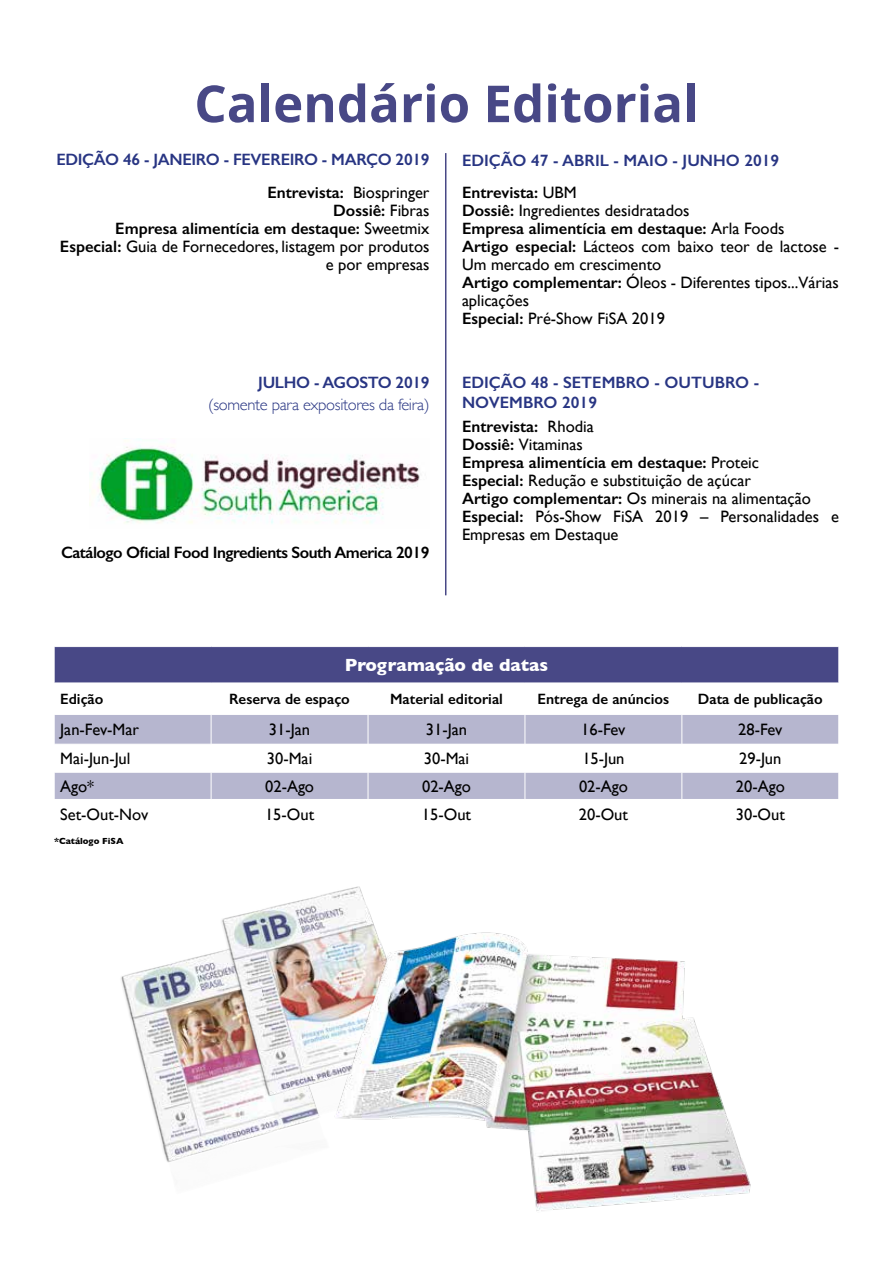
<style>
.page{position:relative;width:893px;height:1263px;background:#fff}
.page>*{position:absolute;margin:0;border:0;box-sizing:border-box;transform-origin:0 0}
.t1{font:700 51px "Open Sans";color:#484886}
.t2{font:700 18px "Gill Sans";color:#fff}
.t3{font:16.5px/18px "Gill Sans";color:#000}
.t4{font:600 16.5px/31.8px "Gill Sans";color:#283583}
.t5{font:600 16.5px/33px "Gill Sans";letter-spacing:-.02em;color:#283583;text-align:right}
.t6{font:600 16.5px "Gill Sans";letter-spacing:-.03em;color:#000}
.t7{font:300 16.5px "Gill Sans";letter-spacing:-.02em;color:#283583}
.t8{font:600 15px "Gill Sans";color:#000}
.t9{font:700 9px "Gill Sans";color:#000}
.s1{color:#000}
.s2{font-weight:400;color:#000}
.s3{font-weight:600}
</style>
<div class="page">
<hr style="left:445px;top:153px;width:1px;height:442px;background:#484886">
<img style="left:89px;top:439px;width:331px;height:85px">
<div style="left:54px;top:646px;width:785px;height:37px;background:#484886"></div>
<hr style="left:54px;top:646px;width:157px;height:1px;background:#fff">
<hr style="left:54px;top:647px;width:1px;height:36px;background:#fff">
<hr style="left:211px;top:646px;width:157px;height:1px;background:#fff">
<hr style="left:368px;top:646px;width:157px;height:1px;background:#fff">
<hr style="left:525px;top:646px;width:157px;height:1px;background:#fff">
<hr style="left:682px;top:646px;width:157px;height:1px;background:#fff">
<hr style="left:838px;top:647px;width:1px;height:36px;background:#fff">
<svg style="left:54px;top:715px;width:785px;height:84px"></svg>
<img style="left:121px;top:886px;width:244px;height:269px">
<img style="left:241px;top:900px;width:510px;height:311px">
<h1 class="t1" style="left:194px;top:68px;width:506px">Calendário Editorial</h1>
<p class="t5" style="left:56px;top:143px;width:375px">EDIÇÃO 46 - JANEIRO - FEVEREIRO - MARÇO 2019<br><span class="s1">Entrevista:</span> <span class="s2">Biospringer</span></p>
<p class="t3" style="left:60px;top:201px;width:371px;text-align:right"><span class="s3">Dossiê:</span> Fibras<br><span class="s3">Empresa alimentícia em destaque:</span> Sweetmix<br><span class="s3">Especial:</span> Guia de Fornecedores, listagem por produtos e por empresas</p>
<p class="t4" style="left:462px;top:145px;width:319px">EDIÇÃO 47 - ABRIL - MAIO - JUNHO 2019<br><span class="s1">Entrevista:</span> <span class="s2">UBM</span></p>
<p class="t3" style="left:462px;top:201px;width:378px"><span class="s3">Dossiê:</span> Ingredientes desidratados<br><span class="s3">Empresa alimentícia em destaque:</span> Arla Foods<br><span class="s3">Artigo especial:</span> Lácteos com baixo teor de lactose - Um mercado em crescimento<br><span class="s3">Artigo complementar:</span> Óleos - Diferentes tipos...Várias aplicações<br><span class="s3">Especial:</span> Pré-Show FiSA 2019</p>
<p class="t5" style="left:258px;top:366px;width:173px">JULHO - AGOSTO 2019</p>
<p class="t7" style="left:208px;top:391px;width:223px">(somente para expositores da feira)</p>
<p class="t6" style="left:61px;top:542px;width:370px">Catálogo Oficial Food Ingredients South America 2019</p>
<p class="t4" style="left:462px;top:373px;width:299px;line-height:19.8px">EDIÇÃO 48 - SETEMBRO - OUTUBRO -<br>NOVEMBRO 2019</p>
<p class="t3" style="left:462px;top:417px;width:378px"><span class="s3">Entrevista:</span> Rhodia<br><span class="s3">Dossiê:</span> Vitaminas<br><span class="s3">Empresa alimentícia em destaque:</span> Proteic<br><span class="s3">Especial:</span> Redução e substituição de açúcar<br><span class="s3">Artigo complementar:</span> Os minerais na alimentação <span class="s3">Especial:</span> Pós-Show FiSA 2019 – Personalidades e Empresas em Destaque</p>
<p class="t2" style="left:345px;top:650px;width:205px">Programação de datas</p>
<p class="t8" style="left:60px;top:690px;width:45px">Edição</p>
<p class="t8" style="left:229px;top:690px;width:122px">Reserva de espaço</p>
<p class="t8" style="left:390px;top:690px;width:114px">Material editorial</p>
<p class="t8" style="left:538px;top:690px;width:133px">Entrega de anúncios</p>
<p class="t8" style="left:698px;top:690px;width:126px">Data de publicação</p>
<p class="t3" style="left:60px;top:720px;width:80px">Jan-Fev-Mar</p>
<p class="t3" style="left:269px;top:720px;width:43px">31-Jan</p>
<p class="t3" style="left:426px;top:720px;width:43px">31-Jan</p>
<p class="t3" style="left:581px;top:720px;width:46px">16-Fev</p>
<p class="t3" style="left:738px;top:720px;width:46px">28-Fev</p>
<p class="t3" style="left:60px;top:749px;width:72px">Mai-Jun-Jul</p>
<p class="t3" style="left:267px;top:749px;width:47px">30-Mai</p>
<p class="t3" style="left:424px;top:749px;width:47px">30-Mai</p>
<p class="t3" style="left:582px;top:749px;width:44px">15-Jun</p>
<p class="t3" style="left:739px;top:749px;width:44px">29-Jun</p>
<p class="t3" style="left:60px;top:777px;width:35px">Ago*</p>
<p class="t3" style="left:265px;top:777px;width:50px">02-Ago</p>
<p class="t3" style="left:422px;top:777px;width:50px">02-Ago</p>
<p class="t3" style="left:579px;top:777px;width:50px">02-Ago</p>
<p class="t3" style="left:736px;top:777px;width:50px">20-Ago</p>
<p class="t3" style="left:60px;top:805px;width:90px">Set-Out-Nov</p>
<p class="t3" style="left:265px;top:805px;width:51px">15-Out</p>
<p class="t3" style="left:422px;top:805px;width:51px">15-Out</p>
<p class="t3" style="left:579px;top:805px;width:51px">20-Out</p>
<p class="t3" style="left:736px;top:805px;width:51px">30-Out</p>
<p class="t9" style="left:54px;top:834px;width:71px">*Catálogo FiSA</p>
</div>
